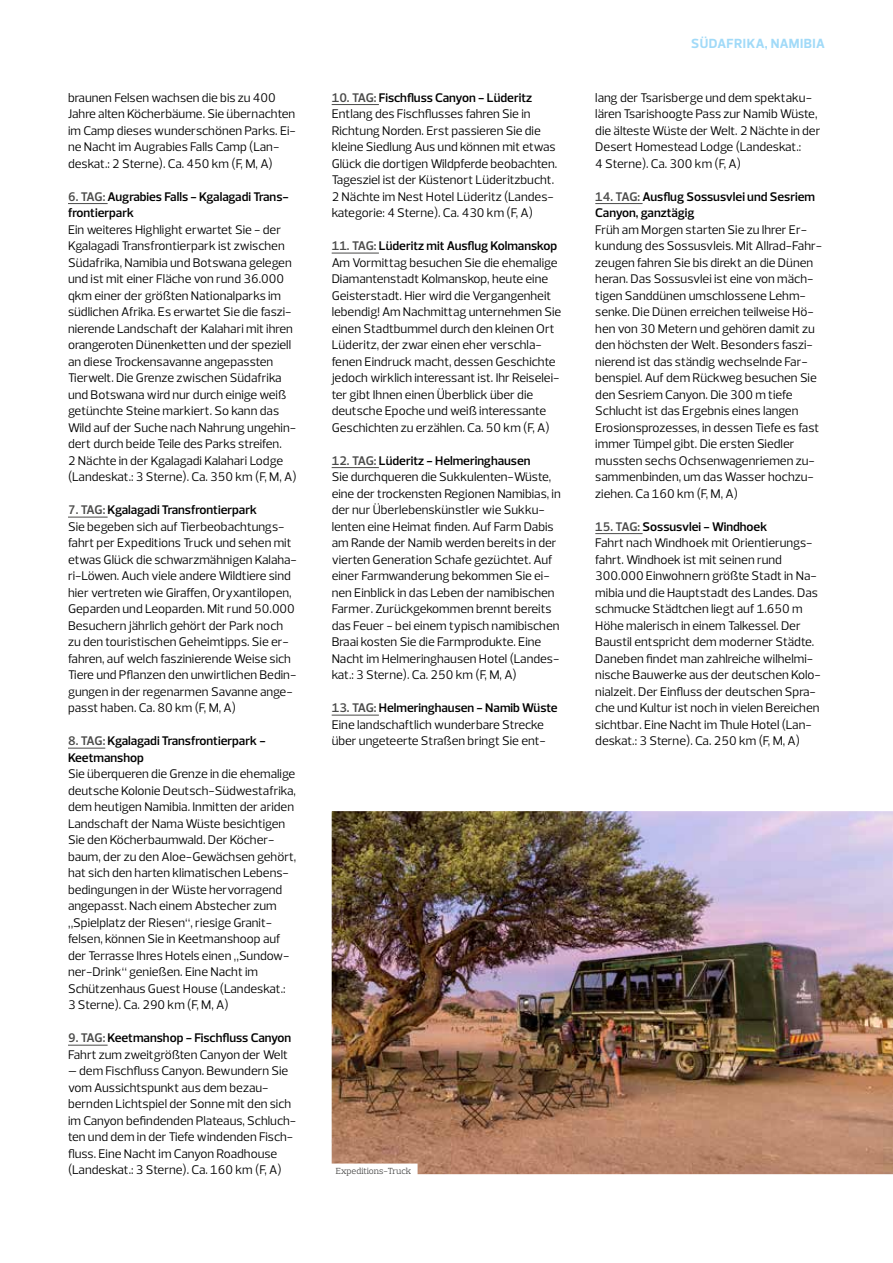
<style>
.page{position:relative;width:893px;height:1263px;background:#fff}
.page>*{position:absolute;margin:0;border:0;box-sizing:border-box;transform-origin:0 0}
.t1{font:700 13.5px "Prelo";letter-spacing:.035em;color:#a1daf8}
.t2{font:12.75px/16.5px "Prelo";color:#000}
.t3{font:600 12.75px/16.5px "Prelo";color:#000}
.t4{font:9px "Prelo Slab";color:#4a4a49}
.s1{color:#4a4a49}
.s2{font-weight:600;color:#4a4a49}
.s3{font-weight:600}
</style>
<div class="page">
<hr style="left:68px;top:203px;width:40px;height:1px;background:#4a4a49">
<hr style="left:68px;top:517px;width:40px;height:1px;background:#4a4a49">
<hr style="left:68px;top:748px;width:37px;height:1px;background:#4a4a49">
<hr style="left:68px;top:1045px;width:40px;height:1px;background:#4a4a49">
<hr style="left:332px;top:104px;width:47px;height:1px;background:#4a4a49">
<hr style="left:332px;top:253px;width:47px;height:1px;background:#4a4a49">
<hr style="left:332px;top:467px;width:47px;height:1px;background:#4a4a49">
<hr style="left:332px;top:715px;width:47px;height:1px;background:#4a4a49">
<hr style="left:595px;top:203px;width:48px;height:1px;background:#4a4a49">
<hr style="left:595px;top:533px;width:48px;height:1px;background:#4a4a49">
<img style="left:331px;top:811px;width:562px;height:364px">
<div style="left:330px;top:1163px;width:88px;height:15px;background:#fff"></div>
<p class="t2" style="left:68px;top:89px;width:229px">braunen Felsen wachsen die bis zu 400<br>Jahre alten Köcherbäume. Sie übernachten im Camp dieses wunderschönen Parks. Ei&shy;ne Nacht im Augrabies Falls Camp (Lan&shy;deskat.: 2 Sterne). Ca. 450 km (F, M, A)</p>
<p class="t3" style="left:68px;top:188px;width:222px"><span class="s1">6. TAG:</span> Augrabies Falls - Kgalagadi Trans&shy;frontierpark</p>
<p class="t2" style="left:68px;top:221px;width:230px">Ein weiteres Highlight erwartet Sie - der Kgalagadi Transfrontierpark ist zwischen Südafrika, Namibia und Botswana gelegen und ist mit einer Fläche von rund 36.000 qkm einer der größten Nationalparks im südlichen Afrika. Es erwartet Sie die faszi&shy;nierende Landschaft der Kalahari mit ihren orangeroten Dünenketten und der speziell an diese Trockensavanne angepassten Tierwelt. Die Grenze zwischen Südafrika und Botswana wird nur durch einige weiß getünchte Steine markiert. So kann das Wild auf der Suche nach Nahrung ungehin&shy;dert durch beide Teile des Parks streifen.<br>2 Nächte in der Kgalagadi Kalahari Lodge (Landeskat.: 3 Sterne). Ca. 350 km (F, M, A)</p>
<p class="t2" style="left:68px;top:502px;width:230px"><span class="s2">7. TAG:</span> <span class="s3">Kgalagadi Transfrontierpark<br></span>Sie begeben sich auf Tierbeobachtungs&shy;fahrt per Expeditions Truck und sehen mit etwas Glück die schwarzmähnigen Kalaha&shy;ri-Löwen. Auch viele andere Wildtiere sind hier vertreten wie Giraffen, Oryxantilopen, Geparden und Leoparden. Mit rund 50.000<br>Besuchern jährlich gehört der Park noch zu den touristischen Geheimtipps. Sie er&shy;fahren, auf welch faszinierende Weise sich Tiere und Pflanzen den unwirtlichen Bedin&shy;gungen in der regenarmen Savanne ange&shy;passt haben. Ca. 80 km (F, M, A)</p>
<p class="t3" style="left:68px;top:733px;width:199px"><span class="s1">8. TAG:</span> Kgalagadi Transfrontierpark -<br>Keetmanshop</p>
<p class="t2" style="left:68px;top:766px;width:230px">Sie überqueren die Grenze in die ehemalige deutsche Kolonie Deutsch-Südwestafrika, dem heutigen Namibia. Inmitten der ariden Landschaft der Nama Wüste besichtigen Sie den Köcherbaumwald. Der Köcher&shy;baum, der zu den Aloe-Gewächsen gehört, hat sich den harten klimatischen Lebens&shy;bedingungen in der Wüste hervorragend angepasst. Nach einem Abstecher zum „Spielplatz der Riesen“, riesige Granit&shy;felsen, können Sie in Keetmanshoop auf der Terrasse Ihres Hotels einen „Sundow&shy;ner-Drink“ genießen. Eine Nacht im Schützenhaus Guest House (Landeskat.:<br>3 Sterne). Ca. 290 km (F, M, A)</p>
<p class="t2" style="left:68px;top:1029px;width:225px"><span class="s2">9. TAG:</span> <span class="s3">Keetmanshop - Fischfluss Canyon<br></span>Fahrt zum zweitgrößten Canyon der Welt</p>
<p class="t2" style="left:68px;top:1062px;width:230px">– dem Fischfluss Canyon. Bewundern Sie vom Aussichtspunkt aus dem bezau&shy;bernden Lichtspiel der Sonne mit den sich im Canyon befindenden Plateaus, Schluch&shy;ten und dem in der Tiefe windenden Fisch&shy;fluss. Eine Nacht im Canyon Roadhouse (Landeskat.: 3 Sterne). Ca. 160 km (F, A)</p>
<p class="t2" style="left:332px;top:89px;width:227px"><span class="s2">10. TAG:</span> <span class="s3">Fischfluss Canyon - Lüderitz </span>Entlang des Fischflusses fahren Sie in Richtung Norden. Erst passieren Sie die kleine Siedlung Aus und können mit etwas Glück die dortigen Wildpferde beobachten.<br>Tagesziel ist der Küstenort Lüderitzbucht.<br>2 Nächte im Nest Hotel Lüderitz (Landes&shy;kategorie: 4 Sterne). Ca. 430 km (F, A)</p>
<p class="t2" style="left:332px;top:238px;width:231px"><span class="s2">11. TAG:</span> <span class="s3">Lüderitz mit Ausflug Kolmanskop </span>Am Vormittag besuchen Sie die ehemalige Diamantenstadt Kolmanskop, heute eine Geisterstadt. Hier wird die Vergangenheit lebendig! Am Nachmittag unternehmen Sie einen Stadtbummel durch den kleinen Ort Lüderitz, der zwar einen eher verschla&shy;fenen Eindruck macht, dessen Geschichte jedoch wirklich interessant ist. Ihr Reiselei&shy;ter gibt Ihnen einen Überblick über die deutsche Epoche und weiß interessante Geschichten zu erzählen. Ca. 50 km (F, A)</p>
<p class="t2" style="left:332px;top:452px;width:231px"><span class="s2">12. TAG:</span> <span class="s3">Lüderitz - Helmeringhausen<br></span>Sie durchqueren die Sukkulenten-Wüste, eine der trockensten Regionen Namibias, in der nur Überlebenskünstler wie Sukku&shy;lenten eine Heimat finden. Auf Farm Dabis am Rande der Namib werden bereits in der vierten Generation Schafe gezüchtet. Auf einer Farmwanderung bekommen Sie ei&shy;nen Einblick in das Leben der namibischen Farmer. Zurückgekommen brennt bereits das Feuer - bei einem typisch namibischen Braai kosten Sie die Farmprodukte. Eine Nacht im Helmeringhausen Hotel (Landes&shy;kat.: 3 Sterne). Ca. 250 km (F, M, A)</p>
<p class="t2" style="left:332px;top:700px;width:227px"><span class="s2">13. TAG:</span> <span class="s3">Helmeringhausen - Namib Wüste<br></span>Eine landschaftlich wunderbare Strecke über ungeteerte Straßen bringt Sie ent-</p>
<p class="t1" style="left:691px;top:35px;width:135px">SÜDAFRIKA, NAMIBIA</p>
<p class="t2" style="left:595px;top:89px;width:227px">lang der Tsarisberge und dem spektaku&shy;lären Tsarishoogte Pass zur Namib Wüste, die älteste Wüste der Welt. 2 Nächte in der Desert Homestead Lodge (Landeskat.:<br>4 Sterne). Ca. 300 km (F, A)</p>
<p class="t3" style="left:595px;top:188px;width:221px"><span class="s1">14. TAG:</span> Ausflug Sossusvlei und Sesriem<br>Canyon, ganztägig</p>
<p class="t2" style="left:595px;top:221px;width:228px">Früh am Morgen starten Sie zu Ihrer Er&shy;kundung des Sossusvleis. Mit Allrad-Fahr&shy;zeugen fahren Sie bis direkt an die Dünen heran. Das Sossusvlei ist eine von mäch&shy;tigen Sanddünen umschlossene Lehm&shy;senke. Die Dünen erreichen teilweise Hö&shy;hen von 30 Metern und gehören damit zu den höchsten der Welt. Besonders faszi&shy;nierend ist das ständig wechselnde Far&shy;benspiel. Auf dem Rückweg besuchen Sie den Sesriem Canyon. Die 300 m tiefe Schlucht ist das Ergebnis eines langen Erosionsprozesses, in dessen Tiefe es fast immer Tümpel gibt. Die ersten Siedler mussten sechs Ochsenwagenriemen zu&shy;sammenbinden, um das Wasser hochzu&shy;ziehen. Ca 160 km (F, M, A)</p>
<p class="t2" style="left:595px;top:518px;width:227px"><span class="s2">15. TAG:</span> <span class="s3">Sossusvlei - Windhoek<br></span>Fahrt nach Windhoek mit Orientierungs&shy;fahrt. Windhoek ist mit seinen rund 300.000 Einwohnern größte Stadt in Na&shy;mibia und die Hauptstadt des Landes. Das schmucke Städtchen liegt auf 1.650 m Höhe malerisch in einem Talkessel. Der Baustil entspricht dem moderner Städte.<br>Daneben findet man zahlreiche wilhelmi&shy;nische Bauwerke aus der deutschen Kolo&shy;nialzeit. Der Einfluss der deutschen Spra&shy;che und Kultur ist noch in vielen Bereichen sichtbar. Eine Nacht im Thule Hotel (Lan&shy;deskat.: 3 Sterne). Ca. 250 km (F, M, A)</p>
<p class="t4" style="left:336px;top:1165px;width:77px">Expeditions-Truck</p>
</div>
